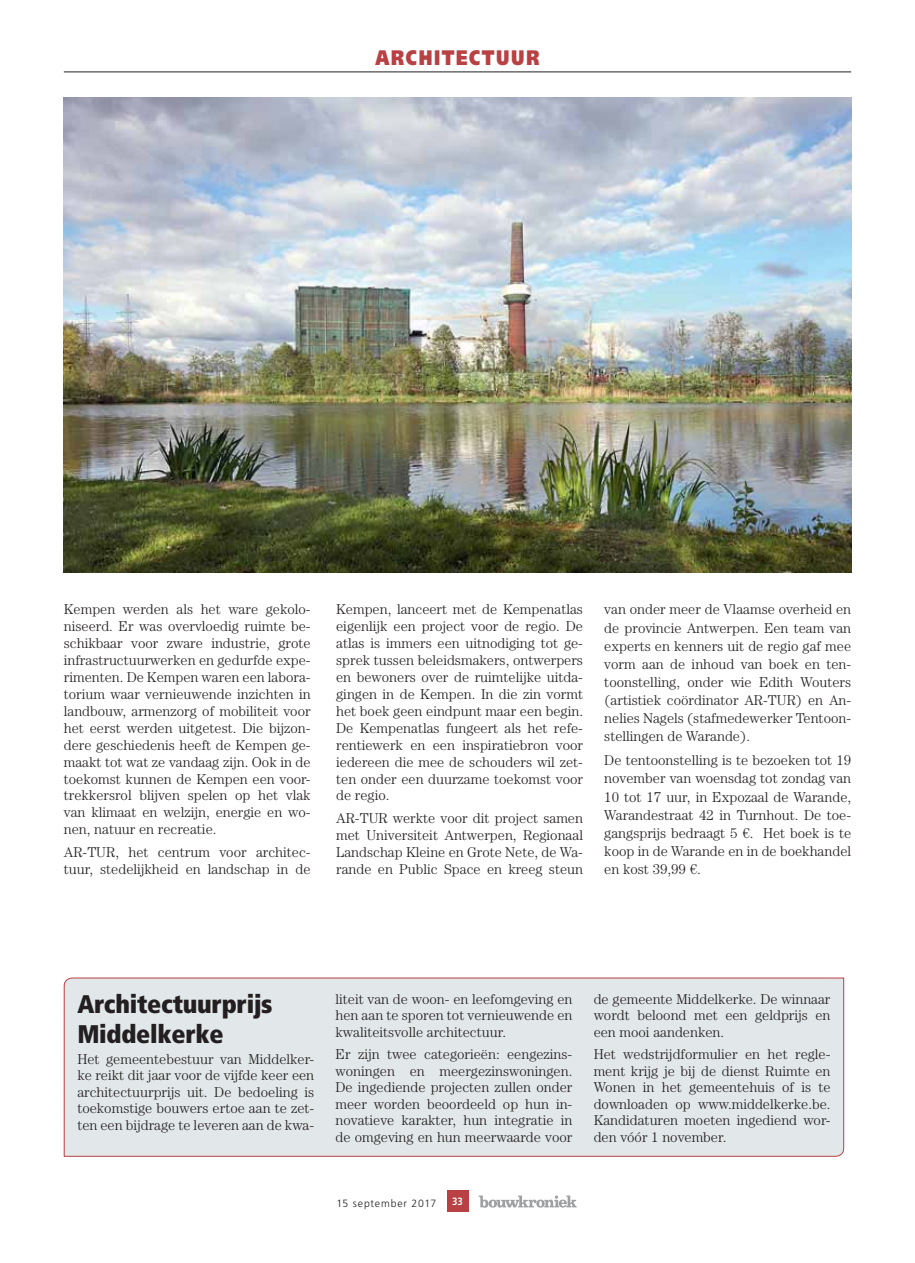
<style>
.page{position:relative;width:915px;height:1263px;background:#fff}
.page>*{position:absolute;margin:0;border:0;box-sizing:border-box;transform-origin:0 0}
.t1{font:900 condensed 25.5px/30px "Frutiger LT";letter-spacing:-.01em;color:#231f20}
.t2{font:900 21px "Frutiger LT";letter-spacing:.1em;color:#b84144;scale:.8 1}
.t3{font:300 14.25px/17px "Century LT";color:#231f20;text-align:justify}
.t4{font:300 10.5px "Frutiger LT";letter-spacing:.08em;color:#231f20}
.t5{font:700 condensed 10.5px "Frutiger LT";color:#fff}
</style>
<div class="page">
<svg style="left:478px;top:1195px;width:98px;height:13px"></svg>
<div style="left:446px;top:1191px;width:22px;height:21px;background:#b84144"></div>
<hr style="left:64px;top:72px;width:786px;height:1px;background:#231f20">
<img style="left:64px;top:98px;width:786px;height:475px">
<div style="left:63px;top:977px;width:781px;height:180px;background:#e2e7e9"></div>
<h2 class="t2" style="left:375px;top:50px;width:206px">ARCHITECTUUR</h2>
<p class="t3" style="left:64px;top:602px;width:248px">Kempen werden als het ware gekolo&shy;niseerd. Er was overvloedig ruimte be&shy;schikbaar voor zware industrie, grote infrastructuurwerken en gedurfde expe&shy;rimenten. De Kempen waren een labora&shy;torium waar vernieuwende inzichten in landbouw, armenzorg of mobiliteit voor het eerst werden uitgetest. Die bijzon&shy;dere geschiedenis heeft de Kempen ge&shy;maakt tot wat ze vandaag zijn. Ook in de toekomst kunnen de Kempen een voor&shy;trekkersrol blijven spelen op het vlak van klimaat en welzijn, energie en wo&shy;nen, natuur en recreatie.</p>
<p class="t3" style="left:64px;top:845px;width:248px">AR-TUR, het centrum voor architec&shy;tuur, stedelijkheid en landschap in de</p>
<p class="t3" style="left:336px;top:602px;width:248px">Kempen, lanceert met de Kempenatlas eigenlijk een project voor de regio. De atlas is immers een uitnodiging tot ge&shy;sprek tussen beleidsmakers, ontwerpers en bewoners over de ruimtelijke uitda&shy;gingen in de Kempen. In die zin vormt het boek geen eindpunt maar een begin.<br>De Kempenatlas fungeert als het refe&shy;rentiewerk en een inspiratiebron voor iedereen die mee de schouders wil zet&shy;ten onder een duurzame toekomst voor de regio.</p>
<p class="t3" style="left:336px;top:811px;width:248px">AR-TUR werkte voor dit project samen met Universiteit Antwerpen, Regionaal Landschap Kleine en Grote Nete, de Wa&shy;rande en Public Space en kreeg steun</p>
<p class="t3" style="left:604px;top:602px;width:248px;line-height:18.1px">van onder meer de Vlaamse overheid en de provincie Antwerpen. Een team van experts en kenners uit de regio gaf mee vorm aan de inhoud van boek en ten&shy;toonstelling, onder wie Edith Wouters (artistiek coördinator AR-TUR) en An&shy;nelies Nagels (stafmedewerker Tentoon&shy;stellingen de Warande).</p>
<p class="t3" style="left:604px;top:753px;width:248px;line-height:18.1px">De tentoonstelling is te bezoeken tot 19 november van woensdag tot zondag van 10 tot 17 uur, in Expozaal de Warande, Warandestraat 42 in Turnhout. De toe&shy;gangsprijs bedraagt 5 €. Het boek is te koop in de Warande en in de boekhandel en kost 39,99 €.</p>
<h1 class="t1" style="left:77px;top:990px;width:197px">Architectuurprijs<br>Middelkerke</h1>
<p class="t3" style="left:77px;top:1052px;width:238px;line-height:16.5px">Het gemeentebestuur van Middelker&shy;ke reikt dit jaar voor de vijfde keer een architectuurprijs uit. De bedoeling is toekomstige bouwers ertoe aan te zet&shy;ten een bijdrage te leveren aan de kwa-</p>
<p class="t3" style="left:335px;top:992px;width:238px;line-height:16.5px">liteit van de woon- en leefomgeving en hen aan te sporen tot vernieuwende en kwaliteitsvolle architectuur.</p>
<p class="t3" style="left:335px;top:1048px;width:238px;line-height:16.5px">Er zijn twee categorieën: eengezins&shy;woningen en meergezinswoningen.<br>De ingediende projecten zullen onder meer worden beoordeeld op hun in&shy;novatieve karakter, hun integratie in de omgeving en hun meerwaarde voor</p>
<p class="t4" style="left:336px;top:1198px;width:101px">15 september 2017</p>
<p class="t5" style="left:452px;top:1196px;width:12px">33</p>
<p class="t3" style="left:593px;top:992px;width:238px;line-height:16.5px">de gemeente Middelkerke. De winnaar wordt beloond met een geldprijs en een mooi aandenken.</p>
<p class="t3" style="left:593px;top:1048px;width:238px;line-height:16.5px">Het wedstrijdformulier en het regle&shy;ment krijg je bij de dienst Ruimte en Wonen in het gemeentehuis of is te downloaden op www.middelkerke.be.<br>Kandidaturen moeten ingediend wor&shy;den vóór 1 november.</p>
</div>
